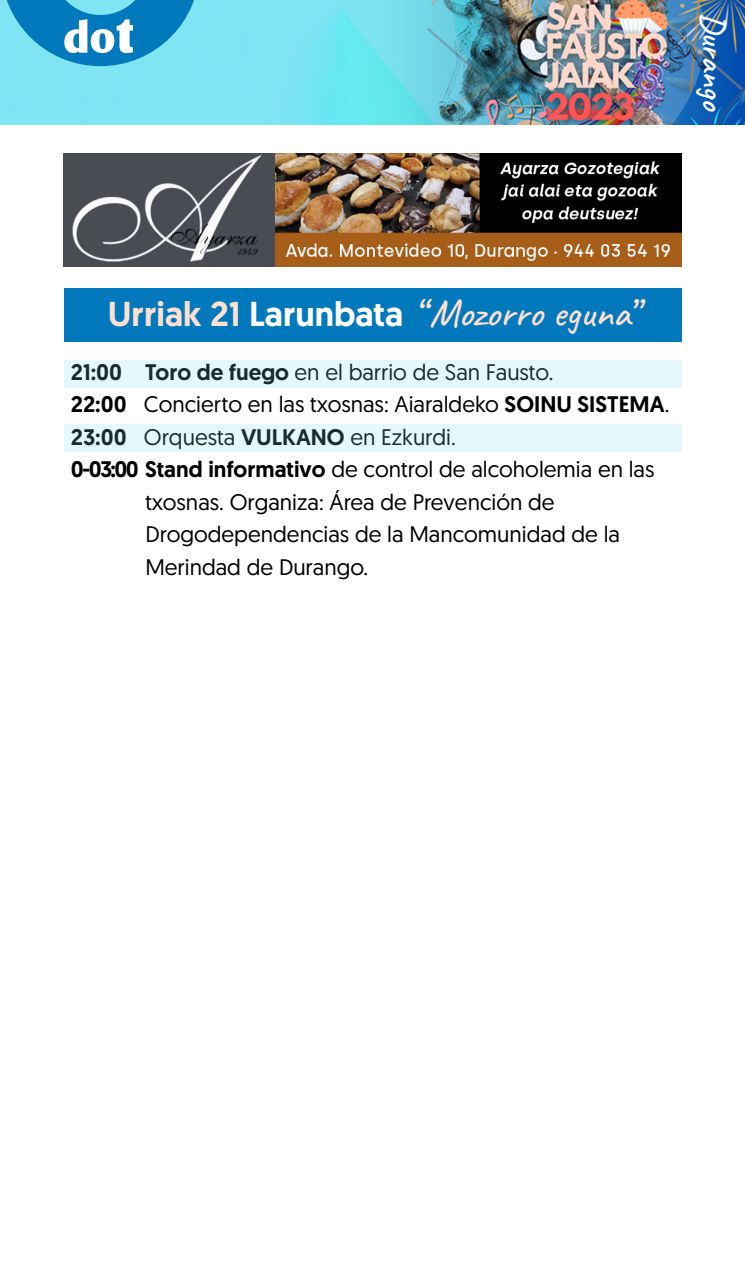
<style>
.page{position:relative;width:745px;height:1276px;background:#fff}
.page>*{position:absolute;margin:0;border:0;box-sizing:border-box;transform-origin:0 0}
.t1{font:500 40px "Caveat";color:#ffe0d0}
.t2{font:600 33px "Caveat";color:#fff}
.t3{font:22.5px "Geomanist";color:#000}
.s1{font-family:"Geomanist";font-size:34.5px}
.s2{font-family:"Geomanist";font-size:34.5px;color:#fff}
.s3{font-weight:500}
</style>
<div class="page">
<img style="left:0;top:0;width:743px;height:125px">
<img style="left:64px;top:153px;width:616px;height:113px">
<div style="left:64px;top:361px;width:616px;height:27px;background:#e5f9fc"></div>
<svg style="left:1px;top:0;width:199px;height:66px"></svg>
<div style="left:64px;top:288px;width:616px;height:53px;background:#0379bd"></div>
<div style="left:64px;top:424px;width:616px;height:28px;background:#e5f9fc"></div>
<p class="t2" style="left:734px;top:13px;width:100px;rotate:90deg">Durango</p>
<p class="t1" style="left:108px;top:287px;width:530px"><span class="s1">Urriak 21</span> <span class="s2">Larunbata</span> “ Mozorro eguna”</p>
<p class="t3" style="left:71px;top:357px;width:484px"><span class="s3">21:00 Toro de fuego</span> en el barrio de San Fausto.</p>
<p class="t3" style="left:71px;top:390px;width:599px"><span class="s3">22:00</span> Concierto en las txosnas: Aiaraldeko <span class="s3">SOINU SISTEMA</span>.</p>
<p class="t3" style="left:71px;top:422px;width:386px"><span class="s3">23:00</span> Orquesta <span class="s3">VULKANO</span> en Ezkurdi.</p>
<p class="t3" style="left:71px;top:455px;width:584px"><span class="s3">0-03:00 Stand informativo</span> de control de alcoholemia en las</p>
<p class="t3" style="left:145px;top:487px;width:410px">txosnas. Organiza: Área de Prevención de</p>
<p class="t3" style="left:145px;top:520px;width:476px">Drogodependencias de la Mancomunidad de la</p>
<p class="t3" style="left:145px;top:552px;width:224px">Merindad de Durango.</p>
</div>
